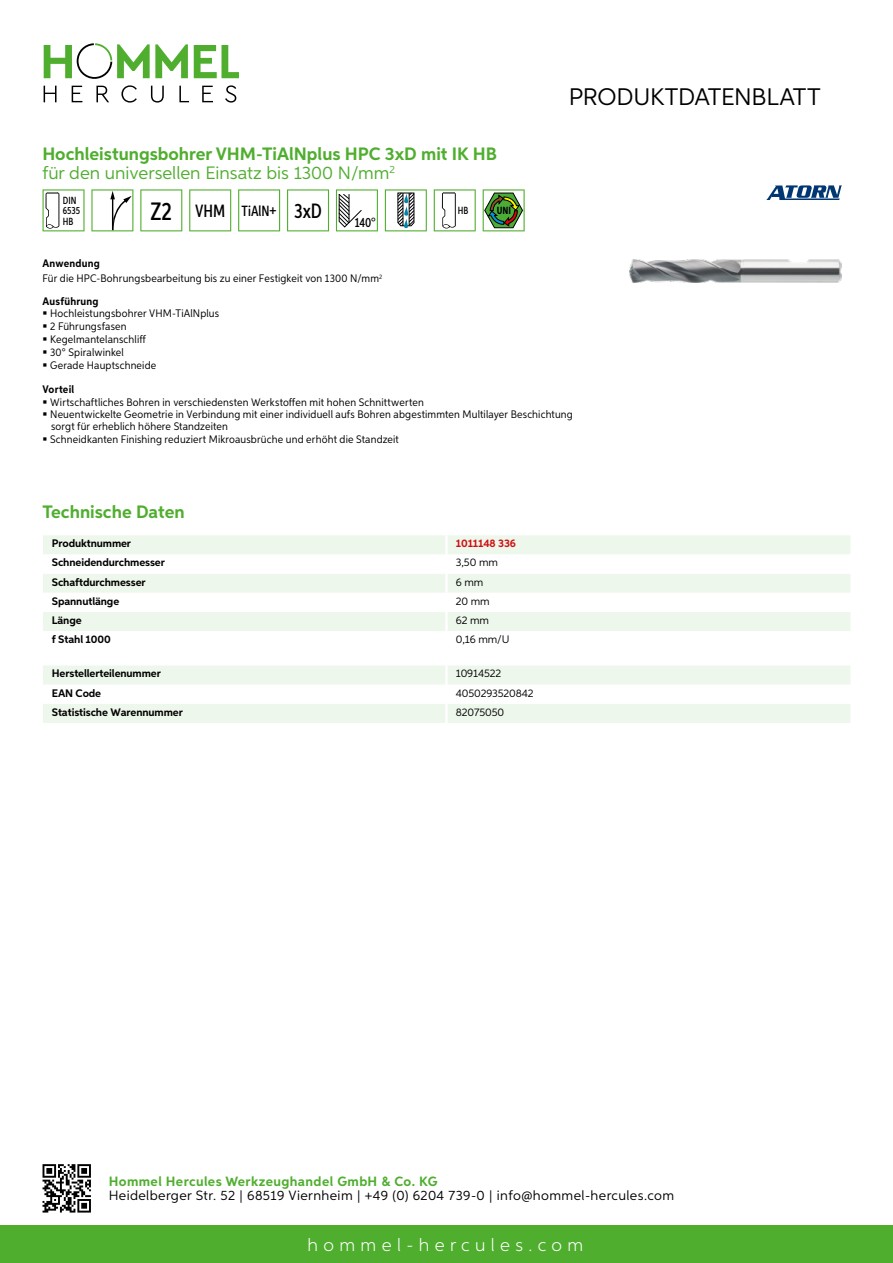
<style>
.page{position:relative;width:893px;height:1263px;background:#fff}
.page>*{position:absolute;margin:0;border:0;box-sizing:border-box;transform-origin:0 0}
.t1{font:24px "Aspira";letter-spacing:-.01em;color:#000}
.t2{font:700 18px/19.8px "Aspira";color:#50ae2f}
.t3{font:300 18px "Aspira";letter-spacing:.3em;color:#fff}
.t4{font:500 14.85px "Aspira XX Nar";color:#000}
.t5{font:13.5px "Aspira";letter-spacing:.03em;color:#000}
.t6{font:700 13.5px "Aspira";letter-spacing:.03em;color:#50ae2f}
.t7{font:500 13.35px "Aspira XX Nar";color:#000}
.t8{font:10.95px/12.8px "Aspira Nar";letter-spacing:.015em;color:#000}
.t9{font:700 10.95px "Aspira";letter-spacing:-.01em;color:#000}
.t10{font:10.95px "Aspira";letter-spacing:-.01em;color:#000}
.t11{font:700 10.95px "Aspira Nar";letter-spacing:.02em;color:#000}
.t12{font:700 10.95px "Aspira";letter-spacing:-.01em;color:#cd1013}
.t13{font:500 10.35px/10.4px "Aspira XX Nar";color:#000}
.t14{font:700 10.35px "Aspira XX Nar";color:#000}
.s1{font-weight:400}
.s2{font-size:25.2px}
.s3{font-size:17.85px}
.s4{font-size:20.7px}
.s5{font-weight:700}
</style>
<div class="page">
<div style="left:0;top:1226px;width:893px;height:37px;background:#50ae2f"></div>
<svg style="left:43px;top:1164px;width:48px;height:48px"></svg>
<svg style="left:194px;top:45px;width:45px;height:33px"></svg>
<svg style="left:44px;top:43px;width:144px;height:36px"></svg>
<svg style="left:44px;top:86px;width:13px;height:16px"></svg>
<svg style="left:72px;top:86px;width:10px;height:16px"></svg>
<svg style="left:96px;top:86px;width:13px;height:16px"></svg>
<svg style="left:121px;top:85px;width:16px;height:18px"></svg>
<svg style="left:151px;top:86px;width:13px;height:17px"></svg>
<svg style="left:179px;top:86px;width:10px;height:16px"></svg>
<svg style="left:202px;top:86px;width:11px;height:16px"></svg>
<svg style="left:225px;top:85px;width:11px;height:18px"></svg>
<div style="left:43px;top:535px;width:807px;height:19px;background:#eef7eb"></div>
<svg style="left:43px;top:574px;width:807px;height:57px;fill:#eef7eb"></svg>
<hr style="left:445px;top:535px;width:3px;height:19px;background:#fff">
<hr style="left:445px;top:574px;width:3px;height:19px;background:#fff">
<hr style="left:445px;top:593px;width:3px;height:19px;background:#fff">
<hr style="left:445px;top:612px;width:3px;height:19px;background:#fff">
<svg style="left:43px;top:666px;width:807px;height:57px"></svg>
<hr style="left:445px;top:704px;width:3px;height:19px;background:#fff">
<svg style="left:43px;top:189px;width:42px;height:42px"></svg>
<svg style="left:91px;top:189px;width:42px;height:42px"></svg>
<svg style="left:140px;top:189px;width:42px;height:42px"></svg>
<svg style="left:189px;top:189px;width:42px;height:42px"></svg>
<svg style="left:238px;top:189px;width:42px;height:42px"></svg>
<svg style="left:287px;top:189px;width:42px;height:42px"></svg>
<svg style="left:336px;top:189px;width:42px;height:42px"></svg>
<svg style="left:385px;top:189px;width:42px;height:42px"></svg>
<svg style="left:434px;top:189px;width:42px;height:42px"></svg>
<svg style="left:483px;top:189px;width:42px;height:42px"></svg>
<img style="left:629px;top:259px;width:213px;height:24px">
<svg style="left:766px;top:185px;width:76px;height:15px"></svg>
<h2 class="t2" style="left:43px;top:144px;width:456px">Hochleistungsbohrer VHM-TiAlNplus HPC 3xD mit IK HB <span class="s1">für den universellen Einsatz bis 1300 N/mm</span><sup>2</sup></h2>
<p class="t13" style="left:63px;top:195px;width:19px">DIN<br>6535<br>HB</p>
<h3 class="t4" style="left:151px;top:202px;width:173px"><span class="s2">Z2</span> <span class="s3">VHM</span> TiAlN+ <span class="s4">3xD</span></h3>
<p class="t7" style="left:355px;top:215px;width:22px">140°</p>
<p class="t13" style="left:458px;top:205px;width:12px">HB</p>
<p class="t14" style="left:497px;top:205px;width:16px">UNI</p>
<h1 class="t1" style="left:569px;top:82px;width:253px">Produktdatenblatt</h1>
<p class="t8" style="left:43px;top:256px;width:341px;line-height:15.1px"><span class="s5">Anwendung<br></span>Für die HPC-Bohrungsbearbeitung bis zu einer Festigkeit von 1300 N/mm<sup>2</sup></p>
<p class="t11" style="left:43px;top:294px;width:58px">Ausführung</p>
<p class="t8" style="left:50px;top:307px;width:171px">Hochleistungsbohrer VHM-TiAlNplus<br>2 Führungsfasen<br>Kegelmantelanschliff<br>30° Spiralwinkel<br>Gerade Hauptschneide</p>
<p class="t11" style="left:43px;top:382px;width:33px">Vorteil</p>
<p class="t8" style="left:50px;top:395px;width:524px">Wirtschaftliches Bohren in verschiedensten Werkstoffen mit hohen Schnittwerten<br>Neuentwickelte Geometrie in Verbindung mit einer individuell aufs Bohren abgestimmten Multilayer Beschichtung sorgt für erheblich höhere Standzeiten<br>Schneidkanten Finishing reduziert Mikroausbrüche und erhöht die Standzeit</p>
<h2 class="t2" style="left:43px;top:502px;width:144px">Technische Daten</h2>
<p class="t9" style="left:52px;top:537px;width:81px">Produktnummer</p>
<p class="t12" style="left:456px;top:537px;width:62px">1011148 336</p>
<p class="t9" style="left:52px;top:556px;width:115px">Schneidendurchmesser</p>
<p class="t10" style="left:456px;top:556px;width:44px">3,50 mm</p>
<p class="t9" style="left:52px;top:575px;width:95px">Schaftdurchmesser</p>
<p class="t10" style="left:456px;top:575px;width:29px">6 mm</p>
<p class="t9" style="left:52px;top:594px;width:69px">Spannutlänge</p>
<p class="t10" style="left:456px;top:594px;width:35px">20 mm</p>
<p class="t9" style="left:52px;top:613px;width:31px">Länge</p>
<p class="t10" style="left:456px;top:613px;width:35px">62 mm</p>
<p class="t9" style="left:52px;top:632px;width:60px">f Stahl 1000</p>
<p class="t10" style="left:456px;top:632px;width:53px">0,16 mm/U</p>
<p class="t9" style="left:52px;top:667px;width:111px">Herstellerteilenummer</p>
<p class="t10" style="left:456px;top:667px;width:47px">10914522</p>
<p class="t9" style="left:52px;top:686px;width:51px">EAN Code</p>
<p class="t10" style="left:456px;top:686px;width:79px">4050293520842</p>
<p class="t9" style="left:52px;top:705px;width:132px">Statistische Warennummer</p>
<p class="t10" style="left:456px;top:705px;width:50px">82075050</p>
<p class="t6" style="left:109px;top:1172px;width:330px">Hommel Hercules Werkzeughandel GmbH &amp; Co. KG</p>
<p class="t5" style="left:109px;top:1187px;width:567px">Heidelberger Str. 52 | 68519 Viernheim | +49 (0) 6204 739-0 | info@hommel-hercules.com</p>
<h2 class="t3" style="left:307px;top:1234px;width:277px">hommel-hercules.com</h2>
</div>
